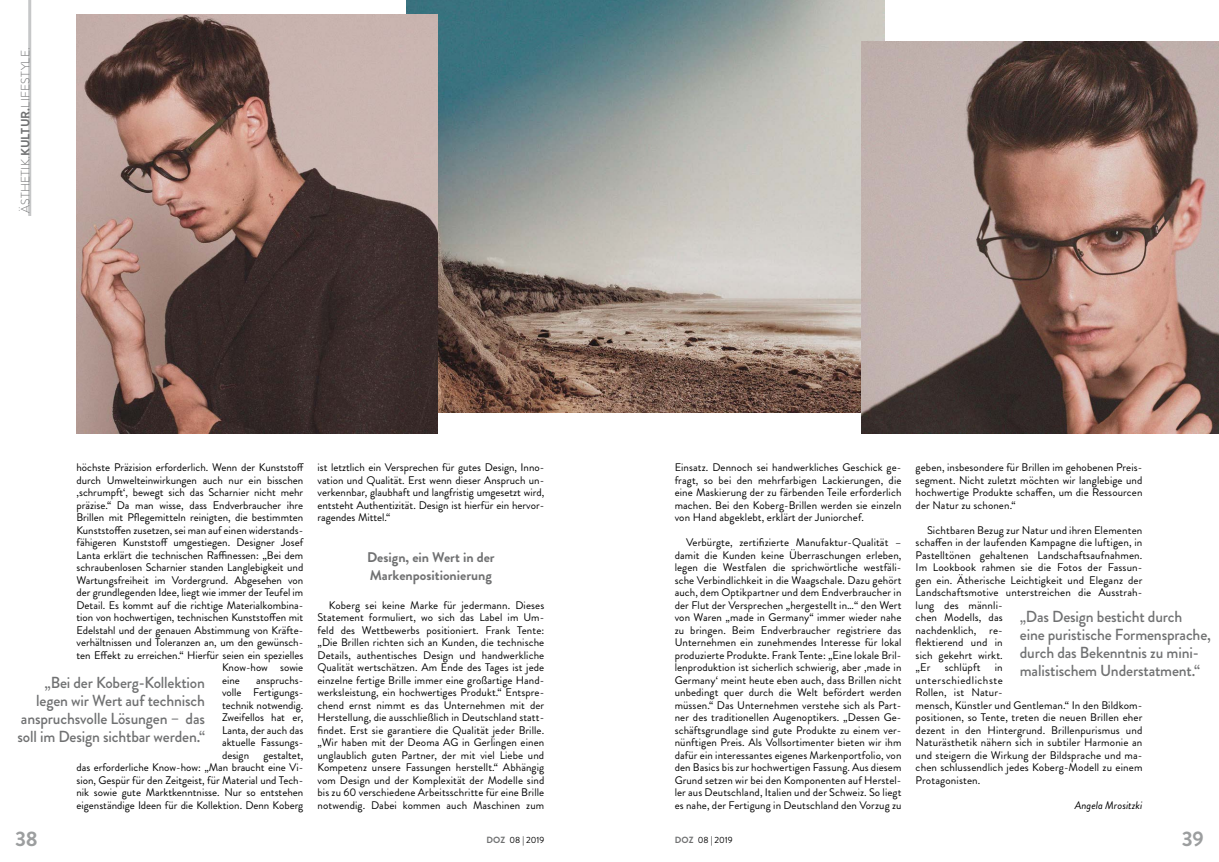
<style>
.page{position:relative;width:1219px;height:862px;background:#fff}
.page>*{position:absolute;margin:0;border:0;box-sizing:border-box;transform-origin:0 0}
.t1{font:700 21px "Brandon Grotesque";color:#9c9e9f}
._04_-_Teaser_rechtsb{font:500 16px/18px "Brandon Grotesque";letter-spacing:-.01em;color:#707172}
._03_Zwischenhead_zwe{font:700 14px/18px "Brandon Grotesque";color:#707172}
.t2{font:300 12px "Brandon Grotesque";letter-spacing:.02em;color:#707172}
._03_-_Text{font:11px/12.5px "Brandon Grotesque";color:#000;text-align:justify}
._06_-_Autor{font:italic 11px "Brandon Grotesque";color:#000}
.t3{font:9px "Brandon Grotesque";color:#000}
.s1{font-weight:700}
.s2{font-weight:700;color:#707172}
</style>
<div class="page">
<hr style="left:28px;top:0;width:3px;height:216px;background:#c6c7c8">
<img style="left:406px;top:0;width:478px;height:413px">
<img style="left:77px;top:15px;width:361px;height:418px">
<img style="left:861px;top:41px;width:358px;height:392px">
<p class="t2" style="left:17px;top:213px;width:167px;rotate:-90deg">ÄSTHETIK.<span class="s1">KULTUR.</span>LIFESTYLE.</p>
<p class="_03_-_Text" style="left:77px;top:461px;width:229px">höchste Präzision erforderlich. Wenn der Kunststoff</p>
<p class="_03_-_Text" style="left:77px;top:473px;width:228px">durch Umwelteinwirkungen auch nur ein bisschen</p>
<p class="_03_-_Text" style="left:77px;top:486px;width:228px">,schrumpft‘, bewegt sich das Scharnier nicht mehr</p>
<p class="_03_-_Text" style="left:77px;top:498px;width:228px">präzise.“ Da man wisse, dass Endverbraucher ihre</p>
<p class="_03_-_Text" style="left:77px;top:511px;width:228px">Brillen mit Pflegemitteln reinigten, die bestimmten</p>
<p class="_03_-_Text" style="left:77px;top:523px;width:228px">Kunststoffen zusetzen, sei man auf einen widerstands-</p>
<p class="_03_-_Text" style="left:77px;top:536px;width:228px">fähigeren Kunststoff umgestiegen. Designer Josef</p>
<p class="_03_-_Text" style="left:77px;top:548px;width:228px">Lanta erklärt die technischen Raffinessen: „Bei dem</p>
<p class="_03_-_Text" style="left:77px;top:561px;width:228px">schraubenlosen Scharnier standen Langlebigkeit und</p>
<p class="_03_-_Text" style="left:77px;top:573px;width:228px">Wartungsfreiheit im Vordergrund. Abgesehen von</p>
<p class="_03_-_Text" style="left:77px;top:586px;width:228px">der grundlegenden Idee, liegt wie immer der Teufel im</p>
<p class="_03_-_Text" style="left:77px;top:598px;width:228px">Detail. Es kommt auf die richtige Materialkombina-</p>
<p class="_03_-_Text" style="left:77px;top:611px;width:228px">tion von hochwertigen, technischen Kunststoffen mit</p>
<p class="_03_-_Text" style="left:77px;top:623px;width:228px">Edelstahl und der genauen Abstimmung von Kräfte-</p>
<p class="_03_-_Text" style="left:77px;top:636px;width:228px">verhältnissen und Toleranzen an, um den gewünsch-</p>
<p class="_03_-_Text" style="left:77px;top:648px;width:228px">ten Effekt zu erreichen.“ Hierfür seien ein spezielles</p>
<p class="_03_-_Text" style="left:222px;top:661px;width:83px">Know-how sowie</p>
<p class="_03_-_Text" style="left:222px;top:673px;width:19px">eine</p>
<p class="_03_-_Text" style="left:222px;top:673px;width:83px;text-indent:34px">anspruchs&shy;volle Fertigungs&shy;technik notwendig.<br>Zweifellos hat er, Lanta, der auch das aktuelle Fassungs&shy;design</p>
<p class="_04_-_Teaser_rechtsb" style="left:18px;top:673px;width:189px;text-align:right">„Bei der Koberg-Kollektion legen wir Wert auf technisch anspruchsvolle Lösungen – das soll im Design sichtbar werden.“</p>
<p class="_03_-_Text" style="left:77px;top:748px;width:228px;text-indent:187px">gestaltet, das erforderliche Know-how: „Man braucht eine Vi&shy;sion, Gespür für den Zeitgeist, für Material und Tech&shy;nik sowie gute Marktkenntnisse. Nur so entstehen eigenständige Ideen für die Kollektion. Denn Koberg</p>
<p class="_03_-_Text" style="left:317px;top:461px;width:228px">ist letztlich ein Versprechen für gutes Design, Inno&shy;vation und Qualität. Erst wenn dieser Anspruch un&shy;verkennbar, glaubhaft und langfristig umgesetzt wird, entsteht Authentizität. Design ist hierfür ein hervor&shy;ragendes Mittel.“</p>
<p class="_03_Zwischenhead_zwe" style="left:367px;top:548px;width:129px">Design, ein Wert in der<br>Markenpositionierung</p>
<p class="_03_-_Text" style="left:317px;top:598px;width:228px;text-indent:11px">Koberg sei keine Marke für jedermann. Dieses Statement formuliert, wo sich das Label im Um&shy;feld des Wettbewerbs positioniert. Frank Tente: „Die Brillen richten sich an Kunden, die technische Details, authentisches Design und handwerkliche Qualität wertschätzen. Am Ende des Tages ist jede einzelne fertige Brille immer eine großartige Hand&shy;werksleistung, ein hochwertiges Produkt.“ Entspre&shy;chend ernst nimmt es das Unternehmen mit der Herstellung, die ausschließlich in Deutschland statt&shy;findet. Erst sie garantiere die Qualität jeder Brille. „Wir haben mit der Deoma AG in Gerlingen einen unglaublich guten Partner, der mit viel Liebe und Kompetenz unsere Fassungen herstellt.“ Abhängig vom Design und der Komplexität der Modelle sind bis zu 60 verschiedene Arbeitsschritte für eine Brille notwendig. Dabei kommen auch Maschinen zum</p>
<p class="_03_-_Text" style="left:675px;top:461px;width:228px">Einsatz. Dennoch sei handwerkliches Geschick ge&shy;fragt, so bei den mehrfarbigen Lackierungen, die eine Maskierung der zu färbenden Teile erforderlich machen. Bei den Koberg-Brillen werden sie einzeln von Hand abgeklebt, erklärt der Juniorchef.</p>
<p class="_03_-_Text" style="left:675px;top:536px;width:228px;text-indent:11px">Verbürgte, zertifizierte Manufaktur-Qualität – damit die Kunden keine Überraschungen erleben, legen die Westfalen die sprichwörtliche westfäli&shy;sche Verbindlichkeit in die Waagschale. Dazu gehört auch, dem Optikpartner und dem Endverbraucher in der Flut der Versprechen „hergestellt in…“ den Wert von Waren „made in Germany“ immer wieder nahe zu bringen. Beim Endverbraucher registriere das Unternehmen ein zunehmendes Interesse für lokal produzierte Produkte. Frank Tente: „Eine lokale Bril&shy;lenproduktion ist sicherlich schwierig, aber ‚made in Germany‘ meint heute eben auch, dass Brillen nicht unbedingt quer durch die Welt befördert werden müssen.“ Das Unternehmen verstehe sich als Part&shy;ner des traditionellen Augenoptikers. „Dessen Ge&shy;schäftsgrundlage sind gute Produkte zu einem ver&shy;nünftigen Preis. Als Vollsortimenter bieten wir ihm dafür ein interessantes eigenes Markenportfolio, von den Basics bis zur hochwertigen Fassung. Aus diesem Grund setzen wir bei den Komponenten auf Herstel&shy;ler aus Deutschland, Italien und der Schweiz. So liegt es nahe, der Fertigung in Deutschland den Vorzug zu</p>
<p class="_03_-_Text" style="left:916px;top:461px;width:228px">geben, insbesondere für Brillen im gehobenen Preis&shy;segment. Nicht zuletzt möchten wir langlebige und hochwertige Produkte schaffen, um die Ressourcen der Natur zu schonen.“</p>
<p class="_03_-_Text" style="left:916px;top:523px;width:228px;text-align:left;text-indent:11px">Sichtbaren Bezug zur Natur und ihren Elementen schaffen in der laufenden Kampagne die luftigen, in<br>Pastelltönen gehaltenen Landschaftsaufnahmen.<br>Im Lookbook rahmen sie die Fotos der Fassun&shy;gen ein. Ätherische Leichtigkeit und Eleganz der<br>Landschaftsmotive unterstreichen die Ausstrah&shy;lung des männli-<br>chen Modells, das<br>nachdenklich, re-<br>flektierend und in<br>sich gekehrt wirkt.<br>„Er</p>
<p class="_04_-_Teaser_rechtsb" style="left:1020px;top:607px;width:164px">„Das Design besticht durch</p>
<p class="_04_-_Teaser_rechtsb" style="left:1020px;top:625px;width:193px">eine puristische Formensprache, durch das Bekenntnis zu mini&shy;malistischem Understatment.“</p>
<p class="_03_-_Text" style="left:945px;top:661px;width:37px">schlüpft</p>
<p class="_03_-_Text" style="left:916px;top:661px;width:228px;text-align:left;text-indent:79px">in<br>unterschiedlichste<br>Rollen, ist Natur-<br>mensch, Künstler und Gentleman.“ In den Bildkom&shy;positionen, so Tente, treten die neuen Brillen eher dezent in den Hintergrund. Brillenpurismus und Naturästhetik nähern sich in subtiler Harmonie an und steigern die Wirkung der Bildsprache und ma&shy;chen schlussendlich jedes Koberg-Modell zu einem Protagonisten.</p>
<p class="_06_-_Autor" style="left:1075px;top:797px;width:69px">Angela Mrositzki</p>
<h1 class="t1" style="left:15px;top:824px;width:24px">38</h1>
<p class="t3" style="left:486px;top:833px;width:59px"><span class="s2">DOZ</span> 08 | 2019</p>
<p class="t3" style="left:675px;top:833px;width:59px"><span class="s2">DOZ</span> 08 | 2019</p>
<h1 class="t1" style="left:1182px;top:824px;width:24px">39</h1>
</div>
